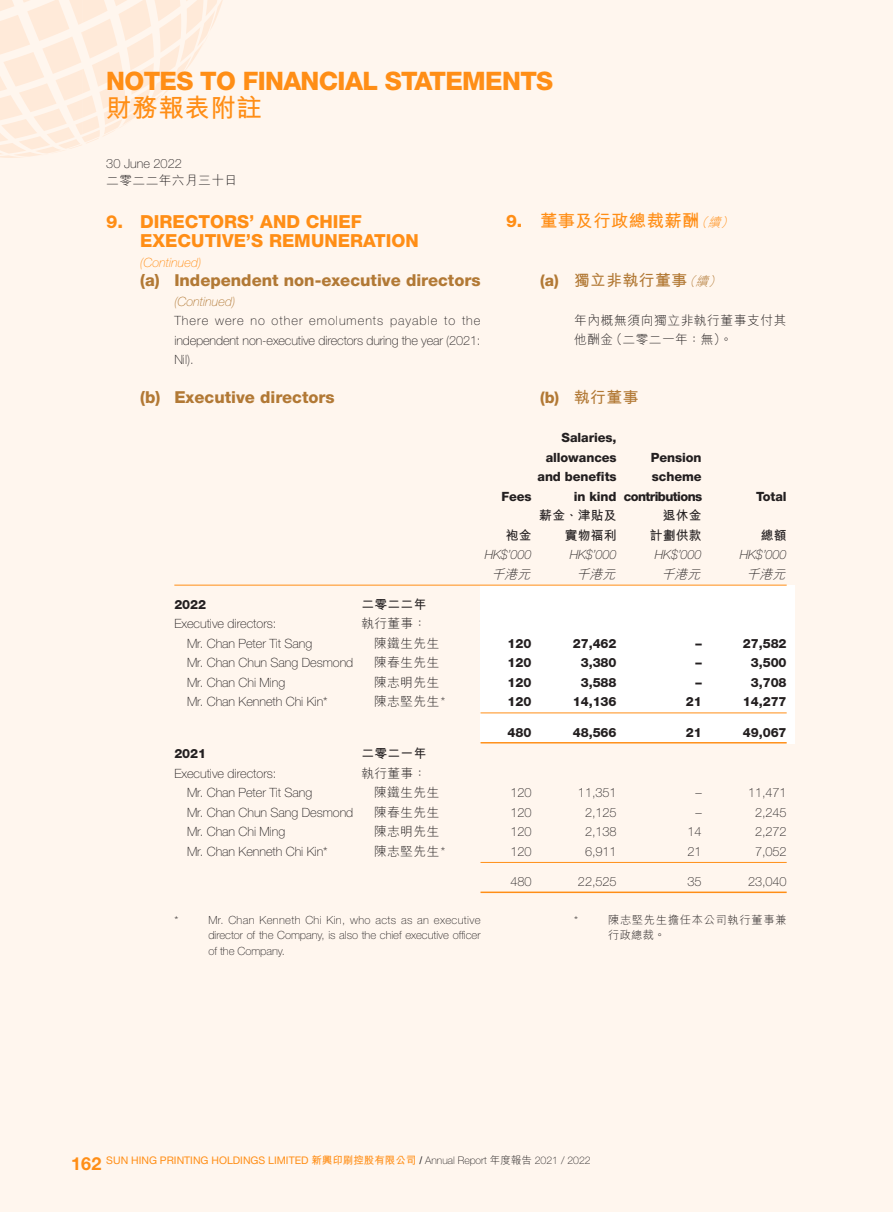
<style>
.page{position:relative;width:893px;height:1212px;background:#fff}
.page>*{position:absolute;margin:0;border:0;box-sizing:border-box;transform-origin:0 0}
.t1{font:800 25.5px "Helvetica Neue LT Std";letter-spacing:-.025em;color:#ff8e16}
.t2{font:700 25.5px "M Hei HK";letter-spacing:.02em;color:#ff8e16}
.Subhead_1{font:800 18px/19.5px "Helvetica Neue LT Std";color:#ff8e16}
.t3{font:700 18px "Helvetica Neue LT Std";color:#ff8e16}
.副標題1{font:700 17.25px "M Hei HK";letter-spacing:.03em;color:#ff8e16}
.Subhead_2{font:800 16.5px "Helvetica Neue LT Std";color:#b27935}
.副標題2{font:700 15.75px "M Hei HK";letter-spacing:.03em;color:#b27935}
.Table_1_column{font:100 12.75px "Helvetica Neue LT Std";letter-spacing:-.005em;color:#231f20}
.Table_1_column-2{font:800 12.75px "Helvetica Neue LT Std";letter-spacing:-.005em;color:#231f20}
.Body_text{font:100 12.75px/19.5px "Helvetica Neue LT Std";letter-spacing:-.01em;color:#231f20;text-align:justify}
.Table_1_column-3{font:300 12.75px "M Hei HK";letter-spacing:.025em;color:#231f20}
.內文{font:300 12.75px/19.5px "M Hei HK";letter-spacing:.035em;color:#231f20}
.Table_1_column-4{font:700 12.75px "M Hei HK";letter-spacing:.025em;color:#231f20}
.Table_1_column-5{font:italic 100 12.75px "Helvetica Neue LT Std";letter-spacing:-.005em;color:#231f20}
.Table_1_column-6{font:800 12.75px "Helvetica Neue LT Std";letter-spacing:-.045em;color:#231f20}
.Table_1_column-7{font:italic 300 12.75px "M Hei HK";color:#231f20}
.Subhead_1-2{font:italic 100 12.75px "Helvetica Neue LT Std";color:#ff8e16}
.Subhead_2-2{font:italic 100 12.75px "Helvetica Neue LT Std";color:#b27935}
.Notes{font:100 11.25px/15.8px "Helvetica Neue LT Std";letter-spacing:-.005em;color:#231f20;text-align:justify}
.附註{font:300 11.25px/15.8px "M Hei HK";letter-spacing:.06em;color:#231f20}
.附註-2{font:100 11.25px "Helvetica Neue LT Std";color:#231f20}
.t4{font:10.5px "Helvetica Neue LT Std";color:#ff8e16}
.s1{font-family:"Helvetica Neue LT Std";font-weight:800}
.s2{font-weight:300;font-style:italic;font-size:12.75px}
.s3{font-family:"Helvetica Neue LT Std";font-weight:100}
.s4{font-family:"M Hei HK";font-weight:700}
.s5{font-family:"M Hei HK";font-weight:700;color:#231f20}
.s6{font-weight:100;color:#231f20}
.s7{font-family:"M Hei HK";font-weight:300;color:#231f20}
</style>
<div class="page">
<div style="left:0;top:0;width:892px;height:1212px;background:#fff6ee"></div>
<svg style="left:0;top:0;width:223px;height:158px"></svg>
<div style="left:480px;top:585px;width:315px;height:158px;background:#fff"></div>
<hr style="left:174px;top:585px;width:613px;height:1px;background:#ff8e16">
<hr style="left:480px;top:712px;width:307px;height:1px;background:#ff8e16">
<hr style="left:480px;top:742px;width:307px;height:1px;background:#ff8e16">
<hr style="left:480px;top:862px;width:307px;height:1px;background:#ff8e16">
<hr style="left:480px;top:891px;width:307px;height:2px;background:#ff8e16">
<h1 class="t1" style="left:106px;top:66px;width:448px">NOTES TO FINANCIAL STATEMENTS</h1>
<h1 class="t2" style="left:106px;top:89px;width:157px">財務報表附註</h1>
<p class="Body_text" style="left:106px;top:154px;width:77px">30 June 2022</p>
<p class="內文" style="left:106px;top:171px;width:132px">二零二二年六月三十日</p>
<p class="Subhead_1" style="left:140px;top:211px;width:280px;text-indent:-34px">9. DIRECTORS’ AND CHIEF<br>EXECUTIVE’S REMUNERATION</p>
<p class="Subhead_1-2" style="left:140px;top:255px;width:62px">(Continued)</p>
<p class="Subhead_2" style="left:140px;top:270px;width:342px">(a) Independent non-executive directors</p>
<p class="Subhead_2-2" style="left:174px;top:294px;width:62px">(Continued)</p>
<p class="Body_text" style="left:174px;top:311px;width:308px">There were no other emoluments payable to the independent non-executive directors during the year (2021:<br>Nil).</p>
<p class="Subhead_2" style="left:140px;top:387px;width:196px">(b) Executive directors</p>
<p class="副標題1" style="left:506px;top:208px;width:232px"><span class="s1">9.</span> 董事及行政總裁薪酬<span class="s2">（續）</span></p>
<p class="副標題2" style="left:540px;top:269px;width:186px"><span class="s1">(a)</span> 獨立非執行董事<span class="s2">（續）</span></p>
<p class="內文" style="left:574px;top:310px;width:214px">年內概無須向獨立非執行董事支付其他酬金（二零二一年：無）。</p>
<p class="副標題2" style="left:540px;top:386px;width:100px"><span class="s1">(b)</span> 執行董事</p>
<p class="Table_1_column-2" style="left:562px;top:430px;width:57px">Salaries,</p>
<p class="Table_1_column-2" style="left:546px;top:449px;width:72px">allowances</p>
<p class="Table_1_column-2" style="left:651px;top:449px;width:52px">Pension</p>
<p class="Table_1_column-2" style="left:537px;top:469px;width:81px">and benefits</p>
<p class="Table_1_column-2" style="left:652px;top:469px;width:51px">scheme</p>
<p class="Table_1_column-2" style="left:501px;top:488px;width:32px">Fees</p>
<p class="Table_1_column-6" style="left:574px;top:488px;width:130px">in kind contributions</p>
<p class="Table_1_column-2" style="left:756px;top:488px;width:32px">Total</p>
<p class="Table_1_column-4" style="left:539px;top:506px;width:79px">薪金、津貼及</p>
<p class="Table_1_column-4" style="left:663px;top:506px;width:40px">退休金</p>
<p class="Table_1_column-4" style="left:506px;top:526px;width:27px">袍金</p>
<p class="Table_1_column-4" style="left:565px;top:526px;width:53px">實物福利</p>
<p class="Table_1_column-4" style="left:650px;top:526px;width:53px">計劃供款</p>
<p class="Table_1_column-4" style="left:761px;top:526px;width:27px">總額</p>
<p class="Table_1_column-5" style="left:485px;top:547px;width:48px">HK$’000</p>
<p class="Table_1_column-5" style="left:570px;top:547px;width:48px">HK$’000</p>
<p class="Table_1_column-5" style="left:655px;top:547px;width:48px">HK$’000</p>
<p class="Table_1_column-5" style="left:740px;top:547px;width:48px">HK$’000</p>
<p class="Table_1_column-7" style="left:491px;top:567px;width:44px">千港元</p>
<p class="Table_1_column-7" style="left:576px;top:567px;width:44px">千港元</p>
<p class="Table_1_column-7" style="left:661px;top:567px;width:44px">千港元</p>
<p class="Table_1_column-7" style="left:746px;top:567px;width:44px">千港元</p>
<p class="Table_1_column-2" style="left:174px;top:597px;width:33px">2022</p>
<p class="Table_1_column-4" style="left:361px;top:595px;width:67px">二零二二年</p>
<p class="Table_1_column" style="left:174px;top:616px;width:104px">Executive directors:</p>
<p class="Table_1_column-3" style="left:361px;top:617px;width:66px">執行董事：</p>
<p class="Table_1_column" style="left:187px;top:636px;width:127px">Mr. Chan Peter Tit Sang</p>
<p class="Table_1_column-3" style="left:374px;top:637px;width:67px">陳鐵生先生</p>
<p class="Table_1_column-2" style="left:508px;top:636px;width:25px">120</p>
<p class="Table_1_column-2" style="left:573px;top:636px;width:45px">27,462</p>
<p class="Table_1_column-2" style="left:695px;top:636px;width:8px">–</p>
<p class="Table_1_column-2" style="left:743px;top:636px;width:45px">27,582</p>
<p class="Table_1_column" style="left:187px;top:655px;width:168px">Mr. Chan Chun Sang Desmond</p>
<p class="Table_1_column-3" style="left:374px;top:656px;width:67px">陳春生先生</p>
<p class="Table_1_column-2" style="left:508px;top:655px;width:25px">120</p>
<p class="Table_1_column-2" style="left:581px;top:655px;width:37px">3,380</p>
<p class="Table_1_column-2" style="left:695px;top:655px;width:8px">–</p>
<p class="Table_1_column-2" style="left:751px;top:655px;width:37px">3,500</p>
<p class="Table_1_column" style="left:187px;top:675px;width:100px">Mr. Chan Chi Ming</p>
<p class="Table_1_column-3" style="left:374px;top:676px;width:67px">陳志明先生</p>
<p class="Table_1_column-2" style="left:508px;top:675px;width:25px">120</p>
<p class="Table_1_column-2" style="left:581px;top:675px;width:37px">3,588</p>
<p class="Table_1_column-2" style="left:695px;top:675px;width:8px">–</p>
<p class="Table_1_column-2" style="left:751px;top:675px;width:37px">3,708</p>
<p class="Table_1_column" style="left:187px;top:694px;width:142px">Mr. Chan Kenneth Chi Kin*</p>
<p class="Table_1_column-3" style="left:374px;top:695px;width:73px">陳志堅先生<span class="s3">*</span></p>
<p class="Table_1_column-2" style="left:508px;top:694px;width:25px">120</p>
<p class="Table_1_column-2" style="left:573px;top:694px;width:45px">14,136</p>
<p class="Table_1_column-2" style="left:686px;top:694px;width:18px">21</p>
<p class="Table_1_column-2" style="left:743px;top:694px;width:45px">14,277</p>
<p class="Table_1_column-2" style="left:508px;top:724px;width:25px">480</p>
<p class="Table_1_column-2" style="left:573px;top:724px;width:45px">48,566</p>
<p class="Table_1_column-2" style="left:686px;top:724px;width:18px">21</p>
<p class="Table_1_column-2" style="left:743px;top:724px;width:45px">49,067</p>
<p class="Table_1_column-2" style="left:174px;top:746px;width:33px">2021</p>
<p class="Table_1_column-4" style="left:361px;top:744px;width:67px">二零二一年</p>
<p class="Table_1_column" style="left:174px;top:766px;width:104px">Executive directors:</p>
<p class="Table_1_column-3" style="left:361px;top:767px;width:66px">執行董事：</p>
<p class="Table_1_column" style="left:187px;top:785px;width:127px">Mr. Chan Peter Tit Sang</p>
<p class="Table_1_column-3" style="left:374px;top:786px;width:67px">陳鐵生先生</p>
<p class="Table_1_column" style="left:510px;top:785px;width:23px">120</p>
<p class="Table_1_column" style="left:578px;top:785px;width:40px">11,351</p>
<p class="Table_1_column" style="left:695px;top:785px;width:8px">–</p>
<p class="Table_1_column" style="left:748px;top:785px;width:40px">11,471</p>
<p class="Table_1_column" style="left:187px;top:805px;width:168px">Mr. Chan Chun Sang Desmond</p>
<p class="Table_1_column-3" style="left:374px;top:806px;width:67px">陳春生先生</p>
<p class="Table_1_column" style="left:510px;top:805px;width:23px">120</p>
<p class="Table_1_column" style="left:585px;top:805px;width:33px">2,125</p>
<p class="Table_1_column" style="left:695px;top:805px;width:8px">–</p>
<p class="Table_1_column" style="left:755px;top:805px;width:33px">2,245</p>
<p class="Table_1_column" style="left:187px;top:824px;width:100px">Mr. Chan Chi Ming</p>
<p class="Table_1_column-3" style="left:374px;top:825px;width:67px">陳志明先生</p>
<p class="Table_1_column" style="left:510px;top:824px;width:23px">120</p>
<p class="Table_1_column" style="left:585px;top:824px;width:33px">2,138</p>
<p class="Table_1_column" style="left:688px;top:824px;width:16px">14</p>
<p class="Table_1_column" style="left:755px;top:824px;width:33px">2,272</p>
<p class="Table_1_column" style="left:187px;top:844px;width:142px">Mr. Chan Kenneth Chi Kin*</p>
<p class="Table_1_column-3" style="left:374px;top:845px;width:73px">陳志堅先生<span class="s3">*</span></p>
<p class="Table_1_column" style="left:510px;top:844px;width:23px">120</p>
<p class="Table_1_column" style="left:585px;top:844px;width:33px">6,911</p>
<p class="Table_1_column" style="left:688px;top:844px;width:16px">21</p>
<p class="Table_1_column" style="left:755px;top:844px;width:33px">7,052</p>
<p class="Table_1_column" style="left:510px;top:874px;width:23px">480</p>
<p class="Table_1_column" style="left:578px;top:874px;width:40px">22,525</p>
<p class="Table_1_column" style="left:688px;top:874px;width:16px">35</p>
<p class="Table_1_column" style="left:748px;top:874px;width:40px">23,040</p>
<p class="Notes" style="left:174px;top:912px;width:5px">*</p>
<p class="Notes" style="left:208px;top:912px;width:274px">Mr. Chan Kenneth Chi Kin, who acts as an executive director of the Company, is also the chief executive officer of the Company.</p>
<p class="附註-2" style="left:574px;top:913px;width:5px">*</p>
<p class="附註" style="left:608px;top:911px;width:180px">陳志堅先生擔任本公司執行董事兼行政總裁。</p>
<p class="t4" style="left:106px;top:1154px;width:486px">SUN HING PRINTING HOLDINGS LIMITED <span class="s4">新興印刷控股有限公司</span> <span class="s5">/</span> <span class="s6">Annual Report</span> <span class="s7">年度報告</span> <span class="s6">2021 / 2022</span></p>
<h2 class="t3" style="left:71px;top:1152px;width:32px">162</h2>
</div>
